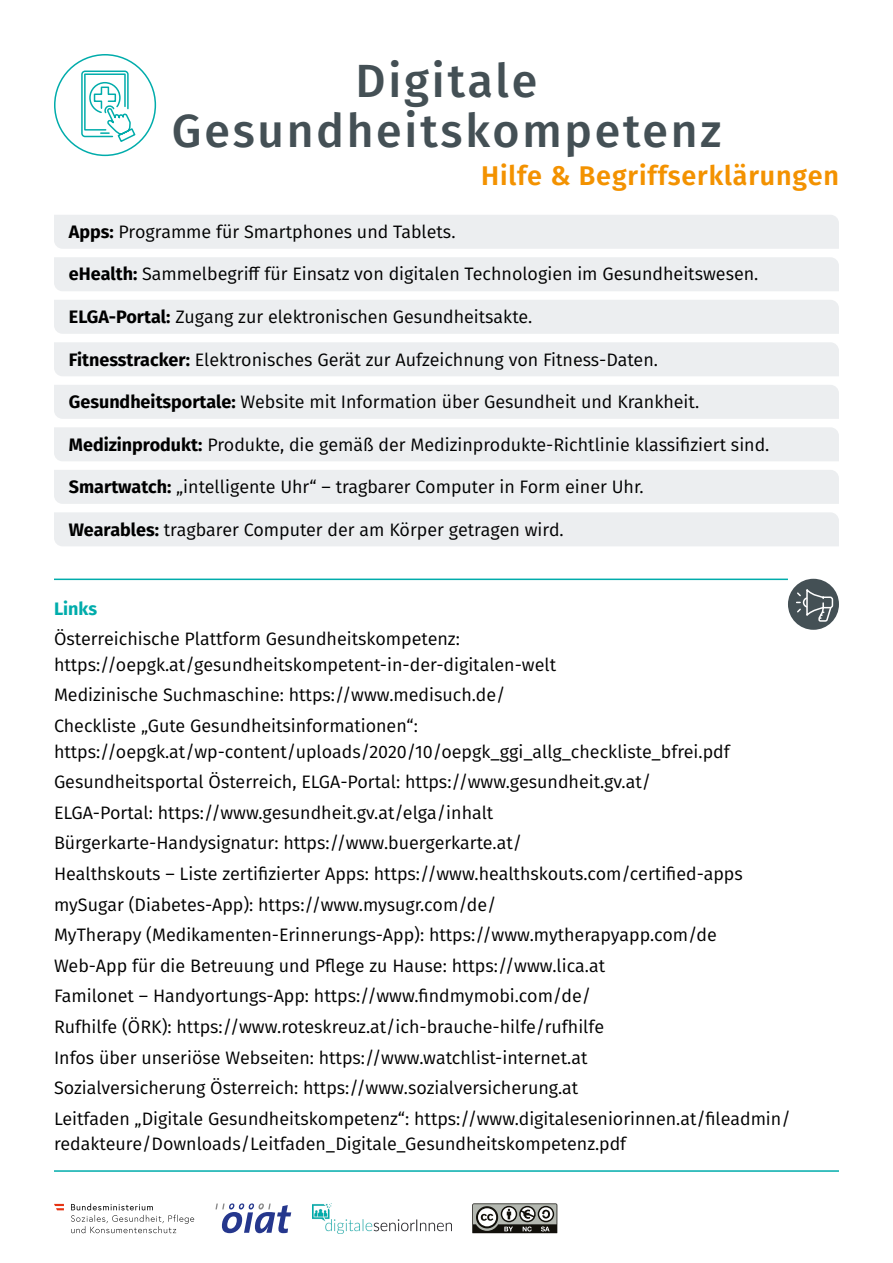
<style>
.page{position:relative;width:893px;height:1263px;background:#fff}
.page>*{position:absolute;margin:0;border:0;box-sizing:border-box;transform-origin:0 0}
.t1{font:500 46.5px/49.5px "Fira Sans";letter-spacing:.06em;color:#445055;text-align:center}
.t2{font:600 27px "Fira Sans";letter-spacing:.03em;color:#f39200}
.t3{font:18px/30.6px "Fira Sans";color:#000}
.t4{font:700 18px "Fira Sans";color:#00acab}
.s1{font-weight:700}
</style>
<div class="page">
<div style="left:54px;top:215px;width:785px;height:34px;background:#eceef0"></div>
<div style="left:54px;top:257px;width:785px;height:34px;background:#eceef0"></div>
<div style="left:54px;top:300px;width:785px;height:34px;background:#eceef0"></div>
<div style="left:54px;top:342px;width:785px;height:34px;background:#eceef0"></div>
<div style="left:54px;top:385px;width:785px;height:34px;background:#eceef0"></div>
<div style="left:54px;top:427px;width:785px;height:34px;background:#eceef0"></div>
<div style="left:54px;top:470px;width:785px;height:34px;background:#eceef0"></div>
<div style="left:54px;top:512px;width:785px;height:34px;background:#eceef0"></div>
<div style="left:54px;top:54px;width:102px;height:102px;border:2px solid #00acab;border-radius:50%"></div>
<svg style="left:81px;top:70px;width:56px;height:73px"></svg>
<div style="left:788px;top:579px;width:51px;height:51px;background:#445055;border-radius:50%"></div>
<svg style="left:795px;top:585px;width:39px;height:37px"></svg>
<hr style="left:54px;top:579px;width:734px;height:1px;background:#00acab">
<hr style="left:54px;top:1170px;width:785px;height:2px;background:#00acab">
<svg style="left:472px;top:1203px;width:86px;height:31px;background:#7f807b"></svg>
<svg style="left:71px;top:1203px;width:123px;height:30px"></svg>
<svg style="left:54px;top:1204px;width:10px;height:6px"></svg>
<img style="left:313px;top:1203px;width:138px;height:30px">
<svg style="left:215px;top:1203px;width:76px;height:30px"></svg>
<h1 class="t1" style="left:172px;top:54px;width:551px">Digitale<br>Gesundheitskompetenz</h1>
<h2 class="t2" style="left:481px;top:154px;width:359px">Hilfe &amp; Begriffserklärungen</h2>
<p class="t3" style="left:69px;top:216px;width:388px"><span class="s1">Apps:</span> Programme für Smartphones und Tablets.</p>
<p class="t3" style="left:69px;top:258px;width:691px"><span class="s1">eHealth:</span> Sammelbegriff für Einsatz von digitalen Technologien im Gesundheitswesen.</p>
<p class="t3" style="left:69px;top:301px;width:465px"><span class="s1">ELGA-Portal:</span> Zugang zur elektronischen Gesundheitsakte.</p>
<p class="t3" style="left:69px;top:343px;width:591px"><span class="s1">Fitnesstracker:</span> Elektronisches Gerät zur Aufzeichnung von Fitness-Daten.</p>
<p class="t3" style="left:69px;top:386px;width:632px"><span class="s1">Gesundheitsportale:</span> Website mit Information über Gesundheit und Krankheit.</p>
<p class="t3" style="left:69px;top:429px;width:702px"><span class="s1">Medizinprodukt:</span> Produkte, die gemäß der Medizinprodukte-Richtlinie klassifiziert sind.</p>
<p class="t3" style="left:69px;top:471px;width:576px"><span class="s1">Smartwatch:</span> „intelligente Uhr“ – tragbarer Computer in Form einer Uhr.</p>
<p class="t3" style="left:69px;top:514px;width:496px"><span class="s1">Wearables:</span> tragbarer Computer der am Körper getragen wird.</p>
<p class="t4" style="left:54px;top:593px;width:45px">Links</p>
<p class="t3" style="left:54px;top:626px;width:504px;line-height:25.5px">Österreichische Plattform Gesundheitskompetenz: https://oepgk.at/gesundheitskompetent-in-der-digitalen-welt</p>
<p class="t3" style="left:54px;top:679px;width:453px">Medizinische Suchmaschine: https://www.medisuch.de/<br>Checkliste „Gute Gesundheitsinformationen“:</p>
<p class="t3" style="left:54px;top:735px;width:738px">https://oepgk.at/wp-content/uploads/2020/10/oepgk_ggi_allg_checkliste_bfrei.pdf Gesundheitsportal Österreich, ELGA-Portal: https://www.gesundheit.gv.at/<br>ELGA-Portal: https://www.gesundheit.gv.at/elga/inhalt<br>Bürgerkarte-Handysignatur: https://www.buergerkarte.at/<br>Healthskouts – Liste zertifizierter Apps: https://www.healthskouts.com/certified-apps mySugar (Diabetes-App): https://www.mysugr.com/de/<br>MyTherapy (Medikamenten-Erinnerungs-App): https://www.mytherapyapp.com/de Web-App für die Betreuung und Pflege zu Hause: https://www.lica.at<br>Familonet – Handyortungs-App: https://www.findmymobi.com/de/<br>Rufhilfe (ÖRK): https://www.roteskreuz.at/ich-brauche-hilfe/rufhilfe<br>Infos über unseriöse Webseiten: https://www.watchlist-internet.at<br>Sozialversicherung Österreich: https://www.sozialversicherung.at<br>Leitfaden „Digitale Gesundheitskompetenz“: https://www.digitaleseniorinnen.at/fileadmin/</p>
<p class="t3" style="left:54px;top:1128px;width:574px">redakteure/Downloads/Leitfaden_Digitale_Gesundheitskompetenz.pdf</p>
</div>
